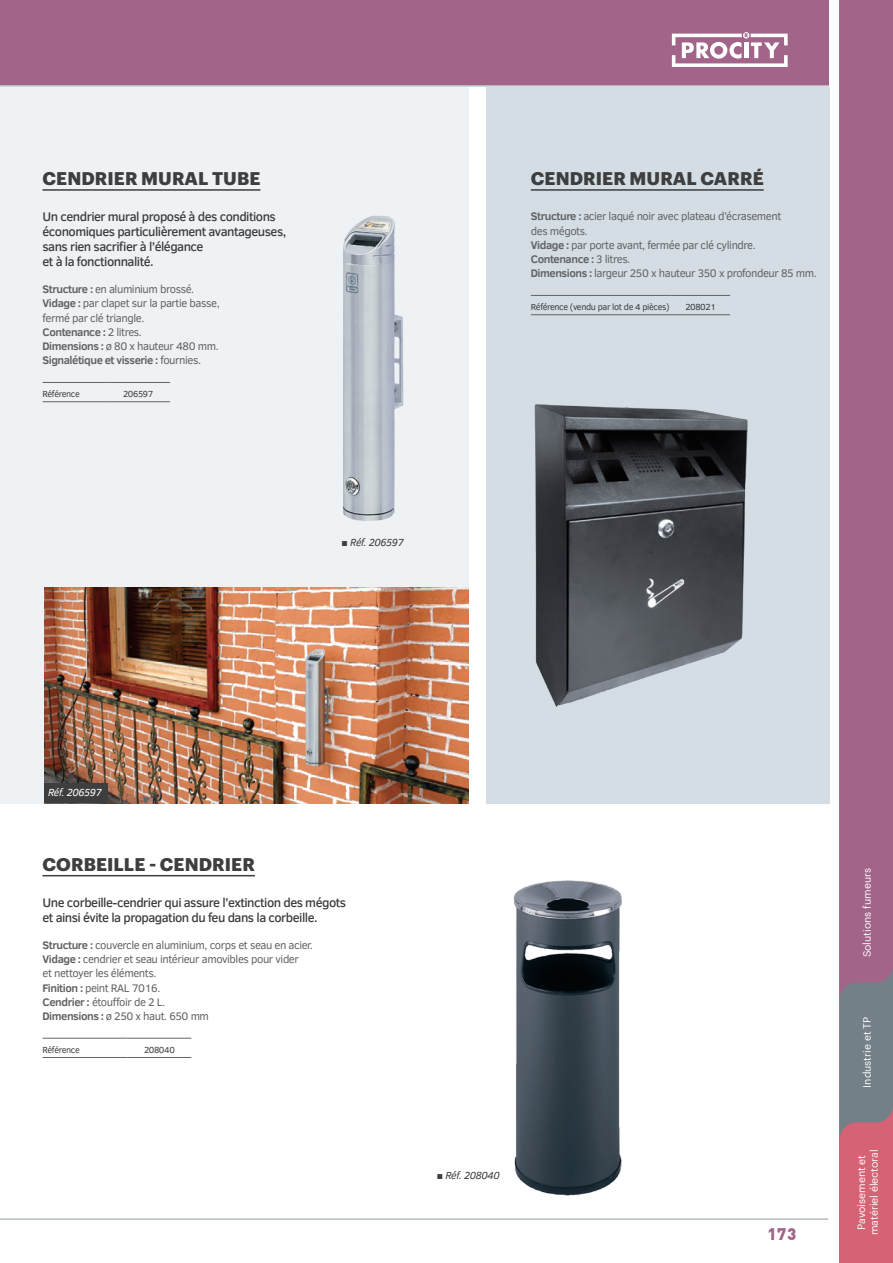
<style>
.page{position:relative;width:893px;height:1263px;background:#fff}
.page>*{position:absolute;margin:0;border:0;box-sizing:border-box;transform-origin:0 0}
.Titre_produit{font:700 18px "Graphik";letter-spacing:.005em;color:#3e3e3f}
.t1{font:900 16.5px "DIN Pro";color:#a26489}
.Intro_Produit{font:500 12.75px/15px "Clear Sans";letter-spacing:-.04em;color:#3e3e3f}
.Txt_produit{font:11.25px/14.2px "Clear Sans";letter-spacing:-.04em;color:#636366}
.t2{font:10.5px/12.6px "Graphik";color:#fff;text-align:center}
.légende_positive{font:italic 10.5px "Clear Sans";letter-spacing:-.03em;color:#3e3e3f}
.Descritpif_technique{font:italic 10.5px "Clear Sans";letter-spacing:-.03em;color:#fff}
.txt_tableau{font:9px "Clear Sans";letter-spacing:-.04em;color:#3e3e3f}
.s1{font-weight:700}
</style>
<div class="page">
<div style="left:0;top:0;width:828px;height:85px;background:#a26489"></div>
<hr style="left:0;top:85px;width:828px;height:2px;background:#b3bcc1">
<hr style="left:0;top:1218px;width:828px;height:2px;background:#b3bcc1">
<svg style="left:672px;top:32px;width:116px;height:35px"></svg>
<div style="left:0;top:87px;width:469px;height:716px;background:#eef2f4"></div>
<div style="left:486px;top:87px;width:343px;height:716px;background:#d3dde3"></div>
<hr style="left:43px;top:189px;width:217px;height:2px;background:#3e3e3f">
<hr style="left:43px;top:382px;width:63px;height:1px;background:#636366">
<hr style="left:106px;top:382px;width:64px;height:1px;background:#636366">
<hr style="left:43px;top:401px;width:63px;height:1px;background:#636366">
<hr style="left:106px;top:401px;width:64px;height:1px;background:#636366">
<hr style="left:531px;top:189px;width:233px;height:2px;background:#3e3e3f">
<hr style="left:531px;top:295px;width:140px;height:1px;background:#636366">
<hr style="left:671px;top:295px;width:59px;height:1px;background:#636366">
<hr style="left:531px;top:314px;width:140px;height:1px;background:#636366">
<hr style="left:671px;top:314px;width:59px;height:1px;background:#636366">
<img style="left:44px;top:588px;width:424px;height:215px">
<hr style="left:43px;top:875px;width:212px;height:1px;background:#3e3e3f">
<hr style="left:43px;top:1038px;width:85px;height:1px;background:#636366">
<hr style="left:128px;top:1038px;width:63px;height:1px;background:#636366">
<hr style="left:43px;top:1057px;width:85px;height:1px;background:#636366">
<hr style="left:128px;top:1057px;width:63px;height:1px;background:#636366">
<img style="left:513px;top:880px;width:109px;height:316px">
<div style="left:44px;top:783px;width:64px;height:20px;background:#3e3e3f"></div>
<img style="left:534px;top:404px;width:214px;height:303px">
<img style="left:342px;top:215px;width:62px;height:306px">
<div style="left:840px;top:0;width:53px;height:1263px;background:#d66275"></div>
<svg style="left:840px;top:999px;width:53px;height:138px;background:#7d7c85"></svg>
<div style="left:840px;top:0;width:53px;height:999px;background:#a26489"></div>
<p class="Titre_produit" style="left:43px;top:164px;width:219px">CENDRIER MURAL TUBE</p>
<p class="Intro_Produit" style="left:43px;top:209px;width:245px">Un cendrier mural proposé à des conditions économiques particulièrement avantageuses, sans rien sacrifier à l’élégance<br>et à la fonctionnalité.</p>
<p class="Txt_produit" style="left:43px;top:282px;width:179px"><span class="s1">Structure :</span> en aluminium brossé.<br><span class="s1">Vidage :</span> par clapet sur la partie basse, fermé par clé triangle.<br><span class="s1">Contenance :</span> 2 litres.<br><span class="s1">Dimensions :</span> ø 80 x hauteur 480 mm.<br><span class="s1">Signalétique et visserie :</span> fournies.</p>
<p class="txt_tableau" style="left:43px;top:388px;width:39px">Référence</p>
<p class="txt_tableau" style="left:123px;top:388px;width:32px">206597</p>
<p class="légende_positive" style="left:342px;top:535px;width:64px">■ Réf. 206597</p>
<p class="Titre_produit" style="left:531px;top:164px;width:234px">CENDRIER MURAL CARRÉ</p>
<p class="Txt_produit" style="left:531px;top:209px;width:287px"><span class="s1">Structure :</span> acier laqué noir avec plateau d’écrasement<br>des mégots.<br><span class="s1">Vidage :</span> par porte avant, fermée par clé cylindre.<br><span class="s1">Contenance :</span> 3 litres.<br><span class="s1">Dimensions :</span> largeur 250 x hauteur 350 x profondeur 85 mm.</p>
<p class="txt_tableau" style="left:531px;top:301px;width:140px">Référence (vendu par lot de 4 pièces)</p>
<p class="txt_tableau" style="left:685px;top:301px;width:32px">208021</p>
<p class="Descritpif_technique" style="left:48px;top:785px;width:55px">Réf. 206597</p>
<p class="Titre_produit" style="left:43px;top:850px;width:214px">CORBEILLE - CENDRIER</p>
<p class="Intro_Produit" style="left:43px;top:895px;width:305px">Une corbeille-cendrier qui assure l’extinction des mégots et ainsi évite la propagation du feu dans la corbeille.</p>
<p class="Txt_produit" style="left:43px;top:938px;width:272px"><span class="s1">Structure :</span> couvercle en aluminium, corps et seau en acier.<br><span class="s1">Vidage :</span> cendrier et seau intérieur amovibles pour vider<br>et nettoyer les éléments.<br><span class="s1">Finition :</span> peint RAL 7016.<br><span class="s1">Cendrier :</span> étouffoir de 2 L.<br><span class="s1">Dimensions :</span> ø 250 x haut. 650 mm</p>
<p class="txt_tableau" style="left:43px;top:1044px;width:39px">Référence</p>
<p class="txt_tableau" style="left:144px;top:1044px;width:32px">208040</p>
<p class="légende_positive" style="left:437px;top:1168px;width:64px">■ Réf. 208040</p>
<h2 class="t1" style="left:767px;top:1222px;width:30px">173</h2>
<p class="t2" style="left:860px;top:957px;width:91px;rotate:-90deg">Solutions fumeurs</p>
<p class="t2" style="left:860px;top:1087px;width:72px;rotate:-90deg">Industrie et TP</p>
<p class="t2" style="left:854px;top:1235px;width:87px;rotate:-90deg">Pavoisement et matériel électoral</p>
</div>
